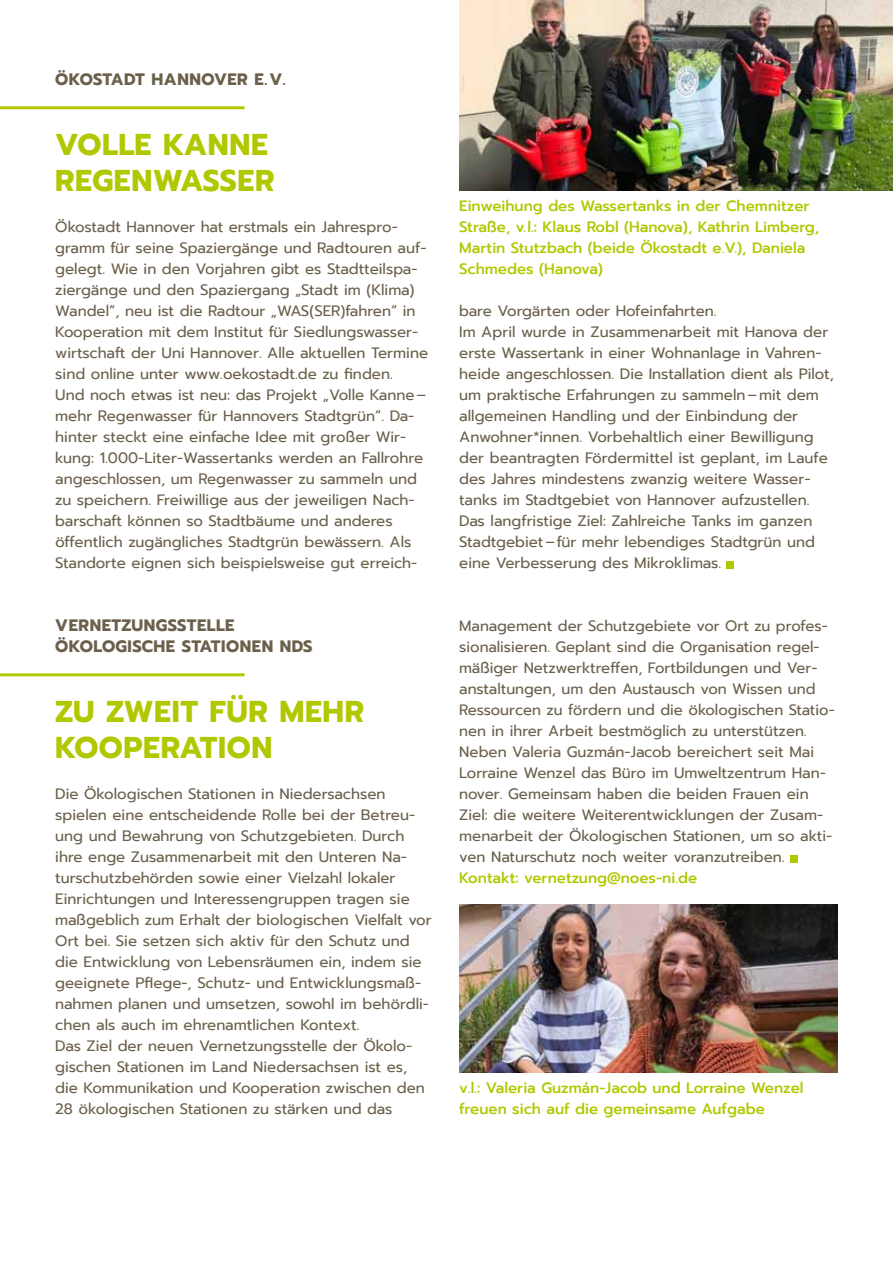
<style>
.page{position:relative;width:893px;height:1263px;background:#fff}
.page>*{position:absolute;margin:0;border:0;box-sizing:border-box;transform-origin:0 0}
.t1{font:700 30px/36px "Prompt";letter-spacing:.02em;color:#b1c800}
.t2{font:700 16.5px/21px "Prompt";letter-spacing:.03em;color:#6b604b}
.t3{font:15px/21px "Prompt";color:#6b604b}
.t4{font:500 15px/21px "Prompt";color:#b1c800}
</style>
<div class="page">
<hr style="left:0;top:673px;width:244px;height:3px;background:#b1c800">
<hr style="left:0;top:106px;width:244px;height:3px;background:#b1c800">
<div style="left:727px;top:561px;width:7px;height:7px;background:#b1c800"></div>
<div style="left:790px;top:855px;width:7px;height:7px;background:#b1c800"></div>
<img style="left:459px;top:904px;width:379px;height:168px">
<img style="left:459px;top:0;width:434px;height:190px">
<p class="t2" style="left:55px;top:69px;width:232px">ÖKOSTADT HANNOVER E.V.</p>
<h1 class="t1" style="left:55px;top:127px;width:221px">VOLLE KANNE<br>REGENWASSER</h1>
<p class="t3" style="left:55px;top:217px;width:374px">Ökostadt Hannover hat erstmals ein Jahrespro&shy;gramm für seine Spaziergänge und Radtouren auf&shy;gelegt. Wie in den Vorjahren gibt es Stadtteilspa&shy;ziergänge und den Spaziergang „Stadt im (Klima)<br>Wandel“, neu ist die Radtour „WAS(SER)fahren“ in Kooperation mit dem Institut für Siedlungswasser&shy;wirtschaft der Uni Hannover. Alle aktuellen Termine sind online unter www.oekostadt.de zu finden.<br>Und noch etwas ist neu: das Projekt „Volle Kanne– mehr Regenwasser für Hannovers Stadtgrün“. Da&shy;hinter steckt eine einfache Idee mit großer Wir&shy;kung: 1.000-Liter-Wassertanks werden an Fallrohre angeschlossen, um Regenwasser zu sammeln und zu speichern. Freiwillige aus der jeweiligen Nach&shy;barschaft können so Stadtbäume und anderes öffentlich zugängliches Stadtgrün bewässern. Als Standorte eignen sich beispielsweise gut erreich-</p>
<p class="t2" style="left:55px;top:615px;width:181px">VERNETZUNGSSTELLE<br>ÖKOLOGI</p>
<p class="t2" style="left:132px;top:636px;width:60px">SCHE STATIO</p>
<p class="t2" style="left:240px;top:636px;width:52px">NEN NDS</p>
<h1 class="t1" style="left:55px;top:694px;width:310px">ZU ZWEIT FÜR MEHR<br>KOOP</h1>
<h1 class="t1" style="left:143px;top:730px;width:55px">ERATIO</h1>
<h1 class="t1" style="left:251px;top:730px;width:22px">N</h1>
<p class="t3" style="left:55px;top:784px;width:378px">Die Ökologischen Stationen in Niedersachsen spielen eine entscheidende Rolle bei der Betreu&shy;ung und Bewahrung von Schutzgebieten. Durch ihre enge Zusammenarbeit mit den Unteren Na&shy;turschutzbehörden sowie einer Vielzahl lokaler Einrichtungen und Interessengruppen tragen sie maßgeblich zum Erhalt der biologischen Vielfalt vor Ort bei. Sie setzen sich aktiv für den Schutz und die Entwicklung von Lebensräumen ein, indem sie geeignete Pflege-, Schutz- und Entwicklungsmaß&shy;nahmen planen und umsetzen, sowohl im behördli&shy;chen als auch im ehrenamtlichen Kontext.<br>Das Ziel der neuen Vernetzungsstelle der Ökolo&shy;gischen Stationen im Land Niedersachsen ist es, die Kommunikation und Kooperation zwischen den 28 ökologischen Stationen zu stärken und das</p>
<p class="t4" style="left:459px;top:196px;width:361px">Einweihung des Wassertanks in der Chemnitzer Straße, v.l.: Klaus Robl (Hanova), Kathrin Limberg, Martin Stutzbach (beide Ökostadt e.V.), Daniela Schmedes (Hanova)</p>
<p class="t3" style="left:459px;top:301px;width:376px">bare Vorgärten oder Hofeinfahrten.<br>Im April wurde in Zusammenarbeit mit Hanova der erste Wassertank in einer Wohnanlage in Vahren&shy;heide angeschlossen. Die Installation dient als Pilot, um praktische Erfahrungen zu sammeln–mit dem allgemeinen Handling und der Einbindung der Anwohner*innen. Vorbehaltlich einer Bewilligung der beantragten Fördermittel ist geplant, im Laufe des Jahres mindestens zwanzig weitere Wasser&shy;tanks im Stadtgebiet von Hannover aufzustellen.<br>Das langfristige Ziel: Zahlreiche Tanks im ganzen Stadtgebiet–für mehr lebendiges Stadtgrün und eine Verbesserung des Mikroklimas.</p>
<p class="t3" style="left:459px;top:616px;width:377px">Management der Schutzgebiete vor Ort zu profes&shy;sionalisieren. Geplant sind die Organisation regel&shy;mäßiger Netzwerktreffen, Fortbildungen und Ver&shy;anstaltungen, um den Austausch von Wissen und Ressourcen zu fördern und die ökologischen Statio&shy;nen in ihrer Arbeit bestmöglich zu unterstützen.<br>Neben Valeria Guzmán-Jacob bereichert seit Mai Lorraine Wenzel das Büro im Umweltzentrum Han&shy;nover. Gemeinsam haben die beiden Frauen ein Ziel: die weitere Weiterentwicklungen der Zusam&shy;menarbeit der Ökologischen Stationen, um so akti&shy;ven Naturschutz noch weiter voranzutreiben.</p>
<p class="t4" style="left:459px;top:868px;width:239px">Kontakt: vernetzung@noes-ni.de</p>
<p class="t4" style="left:459px;top:1078px;width:346px">v.l.: Valeria Guzmán-Jacob und Lorraine Wenzel freuen sich auf die gemeinsame Aufgabe</p>
</div>
